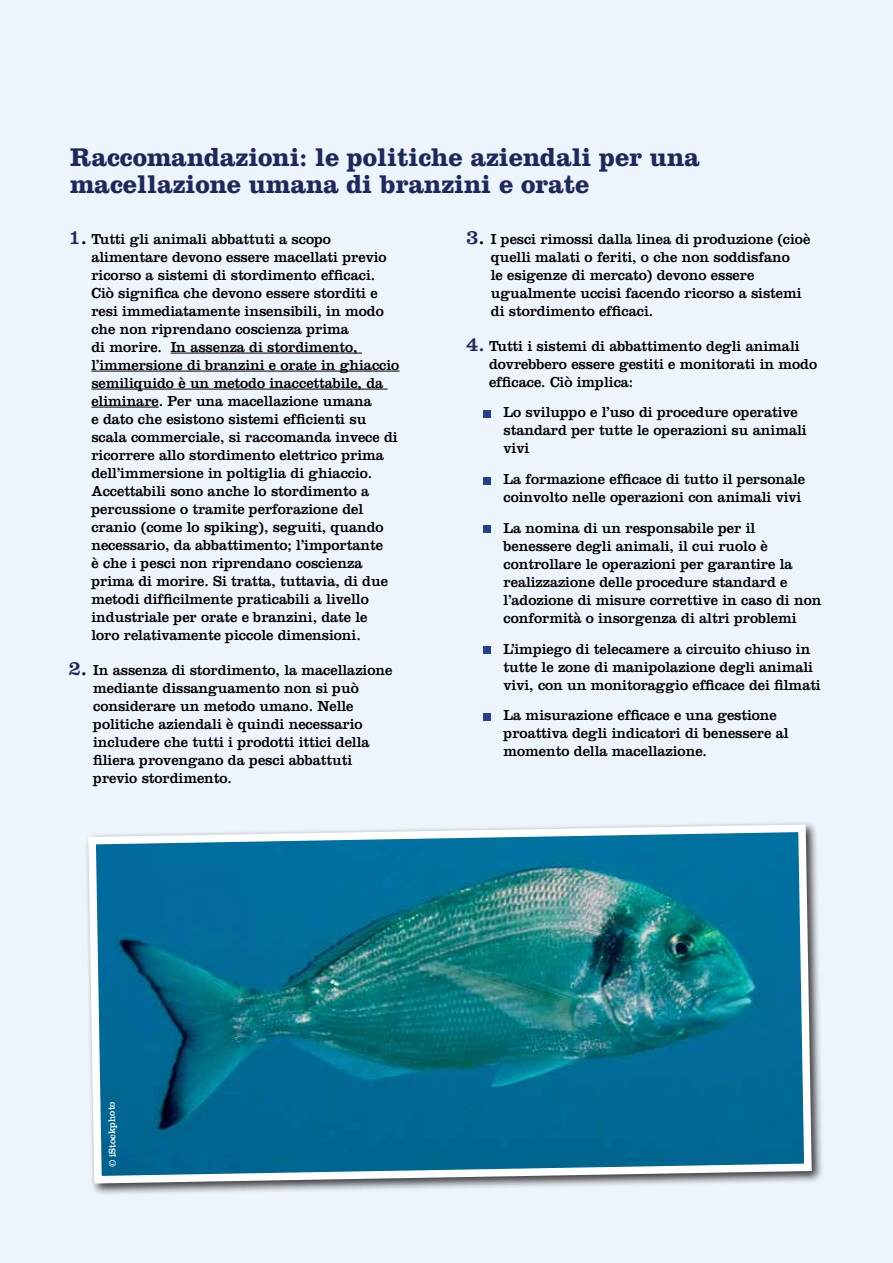
<style>
.page{position:relative;width:893px;height:1263px;background:#eef4fb}
.page>*{position:absolute;margin:0;border:0;box-sizing:border-box;transform-origin:0 0}
.t1{font:700 26.55px/27px "Clarendon LT Std";letter-spacing:-.005em;color:#1e295b}
.t2{font:15px/18px "Clarendon LT Std";letter-spacing:-.005em;color:#000}
.t3{font:9.75px "Clarendon LT Std";color:#fff}
.s1{font-size:21px;color:#1e295b}
.s2{font-size:21px}
</style>
<div class="page">
<hr style="left:171px;top:353px;width:191px;height:1px;background:#000">
<hr style="left:91px;top:371px;width:309px;height:1px;background:#000">
<hr style="left:91px;top:389px;width:297px;height:1px;background:#000">
<hr style="left:91px;top:407px;width:68px;height:1px;background:#000">
<div style="left:483px;top:410px;width:7px;height:7px;background:#25408f"></div>
<div style="left:483px;top:477px;width:7px;height:7px;background:#25408f"></div>
<div style="left:483px;top:526px;width:7px;height:7px;background:#25408f"></div>
<div style="left:483px;top:647px;width:7px;height:7px;background:#25408f"></div>
<div style="left:483px;top:713px;width:7px;height:7px;background:#25408f"></div>
<div style="left:84px;top:820px;width:740px;height:376px;background:#000;opacity:.75"></div>
<img style="left:84px;top:821px;width:731px;height:366px">
<h1 class="t1" style="left:70px;top:144px;width:631px">Raccomandazioni: le politiche aziendali per una macellazione umana di branzini e orate</h1>
<p class="t2" style="left:91px;top:230px;width:309px;text-indent:-23px"><span class="s1">1</span><span class="s2">.</span> Tutti gli animali abbattuti a scopo alimentare devono essere macellati previo ricorso a sistemi di stordimento efficaci.<br>Ciò significa che devono essere storditi e resi immediatamente insensibili, in modo che non riprendano coscienza prima<br>di morire. In assenza di stordimento, l’immersione di branzini e orate in ghiaccio semiliquido è un metodo inaccettabile, da eliminare. Per una macellazione umana<br>e dato che esistono sistemi efficienti su scala commerciale, si raccomanda invece di ricorrere allo stordimento elettrico prima dell’immersione in poltiglia di ghiaccio.<br>Accettabili sono anche lo stordimento a percussione o tramite perforazione del cranio (come lo spiking), seguiti, quando necessario, da abbattimento; l’importante<br>è che i pesci non riprendano coscienza prima di morire. Si tratta, tuttavia, di due metodi difficilmente praticabili a livello industriale per orate e branzini, date le loro relativamente piccole dimensioni.</p>
<p class="t2" style="left:93px;top:661px;width:301px;text-indent:-25px"><span class="s1">2</span><span class="s2">.</span> In assenza di stordimento, la macellazione mediante dissanguamento non si può considerare un metodo umano. Nelle politiche aziendali è quindi necessario includere che tutti i prodotti ittici della filiera provengano da pesci abbattuti previo stordimento.</p>
<p class="t2" style="left:491px;top:230px;width:321px;text-indent:-25px"><span class="s1">3</span><span class="s2">.</span> I pesci rimossi dalla linea di produzione (cioè quelli malati o feriti, o che non soddisfano<br>le esigenze di mercato) devono essere ugualmente uccisi facendo ricorso a sistemi di stordimento efficaci.</p>
<p class="t2" style="left:489px;top:337px;width:329px;text-indent:-23px"><span class="s1">4.</span> Tutti i sistemi di abbattimento degli animali dovrebbero essere gestiti e monitorati in modo efficace. Ciò implica:</p>
<p class="t2" style="left:504px;top:403px;width:305px">Lo sviluppo e l’uso di procedure operative standard per tutte le operazioni su animali vivi</p>
<p class="t2" style="left:504px;top:470px;width:303px">La formazione efficace di tutto il personale coinvolto nelle operazioni con animali vivi</p>
<p class="t2" style="left:504px;top:519px;width:319px">La nomina di un responsabile per il benessere degli animali, il cui ruolo è controllare le operazioni per garantire la realizzazione delle procedure standard e l’adozione di misure correttive in caso di non conformità o insorgenza di altri problemi</p>
<p class="t2" style="left:504px;top:640px;width:319px">L’impiego di telecamere a circuito chiuso in tutte le zone di manipolazione degli animali vivi, con un monitoraggio efficace dei filmati</p>
<p class="t2" style="left:504px;top:706px;width:286px">La misurazione efficace e una gestione proattiva degli indicatori di benessere al momento della macellazione.</p>
<p class="t3" style="left:107px;top:1167px;width:67px;rotate:-91deg">© iStockphoto</p>
</div>
